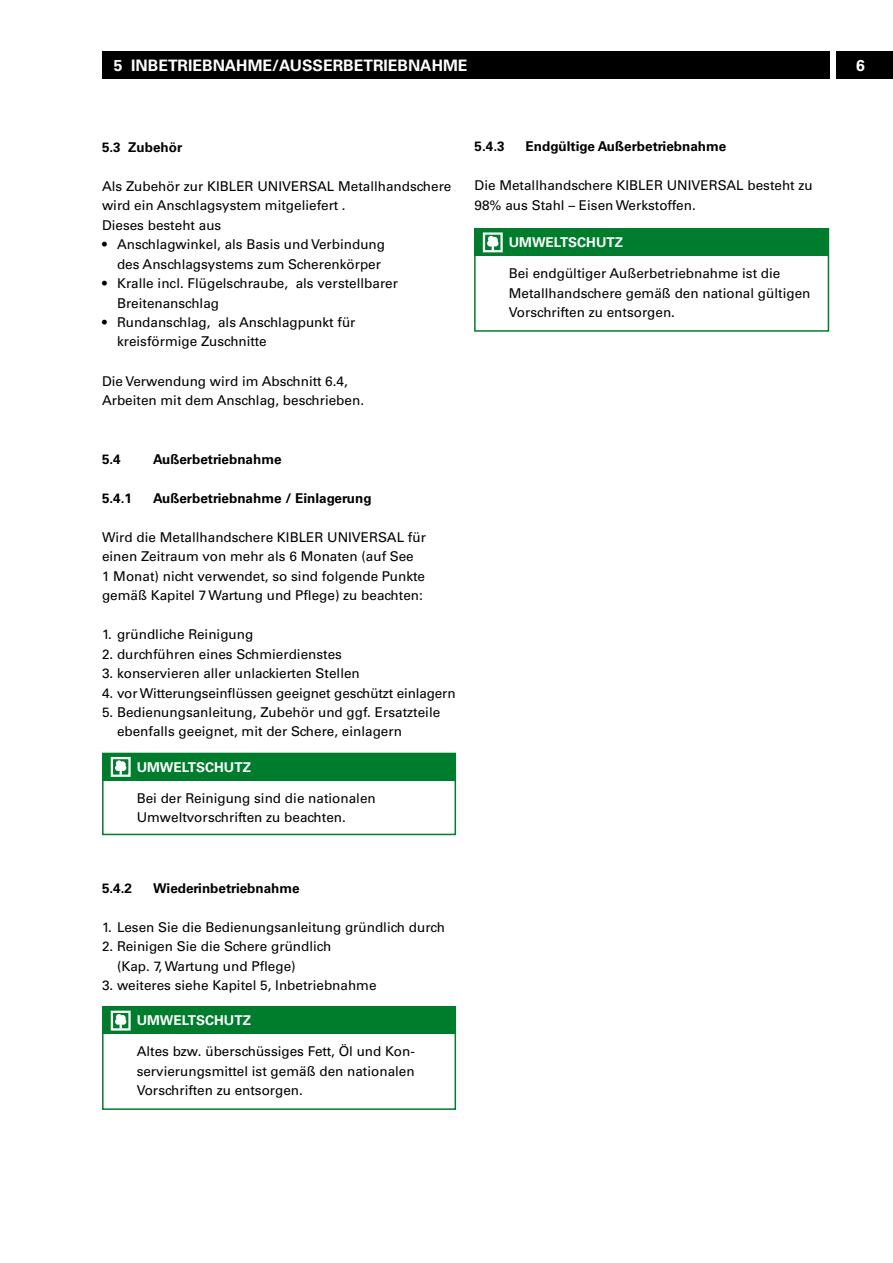
<style>
.page{position:relative;width:893px;height:1263px;background:#fff}
.page>*{position:absolute;margin:0;border:0;box-sizing:border-box;transform-origin:0 0}
.t1{font:700 15.75px "Univers LT";color:#fff}
.t2{font:500 13.5px/19.5px "Univers CE";color:#000}
.t3{font:700 13.5px "Univers LT";color:#000}
.t4{font:700 13.5px "Univers LT";color:#fff}
</style>
<div class="page">
<div style="left:837px;top:51px;width:56px;height:28px;background:#000"></div>
<div style="left:102px;top:51px;width:727px;height:28px;background:#000"></div>
<div style="left:102px;top:753px;width:354px;height:82px;border:2px solid #007c2d"></div>
<div style="left:102px;top:753px;width:354px;height:27px;background:#007c2d"></div>
<div style="left:111px;top:757px;width:20px;height:20px;border:2px solid #fff"></div>
<svg style="left:115px;top:760px;width:11px;height:15px"></svg>
<div style="left:102px;top:1006px;width:354px;height:104px;border:2px solid #007c2d"></div>
<div style="left:474px;top:228px;width:355px;height:104px;border:2px solid #007c2d"></div>
<div style="left:102px;top:1006px;width:354px;height:28px;background:#007c2d"></div>
<div style="left:474px;top:228px;width:355px;height:28px;background:#007c2d"></div>
<div style="left:111px;top:1011px;width:20px;height:19px;border:2px solid #fff"></div>
<div style="left:483px;top:232px;width:20px;height:20px;border:2px solid #fff"></div>
<svg style="left:115px;top:1014px;width:11px;height:14px"></svg>
<svg style="left:487px;top:236px;width:11px;height:14px"></svg>
<p class="t1" style="left:114px;top:56px;width:178px">5 Inbetriebnahme/AuSS</p>
<p class="t1" style="left:323px;top:56px;width:146px">erbetriebnahme</p>
<p class="t1" style="left:856px;top:56px;width:10px">6</p>
<p class="t3" style="left:102px;top:139px;width:82px">5.3 Zubehör</p>
<p class="t2" style="left:102px;top:176px;width:351px">Als Zubehör zur KIBLER UNIVERSAL Metallhandschere wird ein Anschlagsystem mitgeliefert .<br>Dieses besteht aus</p>
<p class="t2" style="left:117px;top:235px;width:270px;text-indent:-15px">• Anschlagwinkel, als Basis und Verbindung des Anschlagsystems zum Scherenkörper</p>
<p class="t2" style="left:117px;top:274px;width:282px;text-indent:-15px">• Kralle incl. Flügelschraube, als verstellbarer<br>Breitenanschlag</p>
<p class="t2" style="left:117px;top:313px;width:240px;text-indent:-15px">• Rundanschlag, als Anschlagpunkt für kreisförmige Zuschnitte</p>
<p class="t2" style="left:102px;top:371px;width:264px">Die Verwendung wird im Abschnitt 6.4,<br>Arbeiten mit dem Anschlag, beschrieben.</p>
<p class="t3" style="left:102px;top:451px;width:41px">5.4 A</p>
<p class="t3" style="left:162px;top:451px;width:121px">ußerbetriebnahme</p>
<p class="t3" style="left:102px;top:490px;width:271px">5.4.1 Außerbetriebnahme / Einlagerung</p>
<p class="t2" style="left:102px;top:527px;width:325px">Wird die Metallhandschere KIBLER UNIVERSAL für einen Zeitraum von mehr als 6 Monaten (auf See<br>1 Monat) nicht verwendet, so sind folgende Punkte gemäß Kapitel 7 Wartung und Pflege) zu beachten:</p>
<p class="t2" style="left:102px;top:625px;width:153px">1. gründliche Reinigung</p>
<p class="t2" style="left:102px;top:644px;width:241px">2. durchführen eines Schmierdienstes</p>
<p class="t2" style="left:102px;top:664px;width:259px">3. konservieren aller unlackierten Stellen</p>
<p class="t2" style="left:102px;top:683px;width:355px">4. vor Witterungseinflüssen geeignet geschützt einlagern</p>
<p class="t2" style="left:117px;top:703px;width:325px;text-indent:-15px">5. Bedienungsanleitung, Zubehör und ggf. Ersatzteile ebenfalls geeignet, mit der Schere, einlagern</p>
<p class="t4" style="left:137px;top:759px;width:116px">Umweltschutz</p>
<p class="t2" style="left:137px;top:788px;width:241px">Bei der Reinigung sind die nationalen<br>Umweltvorschriften zu beachten.</p>
<p class="t3" style="left:475px;top:139px;width:253px">5.4.3 Endgültige Außerbetriebnahme</p>
<p class="t2" style="left:475px;top:176px;width:340px">Die Metallhandschere KIBLER UNIVERSAL besteht zu<br>98% aus Stahl – Eisen Werkstoffen.</p>
<p class="t4" style="left:509px;top:234px;width:116px">Umweltschutz</p>
<p class="t2" style="left:509px;top:264px;width:303px">Bei endgültiger Außerbetriebnahme ist die<br>Metallhandschere gemäß den national gültigen<br>Vorschriften zu entsorgen.</p>
<p class="t3" style="left:102px;top:880px;width:32px">5.4.2</p>
<p class="t3" style="left:153px;top:880px;width:148px">Wiederinbetriebnahme</p>
<p class="t2" style="left:102px;top:917px;width:344px">1. Lesen Sie die Bedienungsanleitung gründlich durch</p>
<p class="t2" style="left:117px;top:937px;width:216px;text-indent:-15px">2. Reinigen Sie die Schere gründlich (Kap. 7, Wartung und Pflege)</p>
<p class="t2" style="left:102px;top:976px;width:276px">3. weiteres siehe Kapitel 5, Inbetriebnahme</p>
<p class="t4" style="left:137px;top:1013px;width:116px">Umweltschutz</p>
<p class="t2" style="left:137px;top:1042px;width:280px;text-align:justify">Altes bzw. überschüssiges Fett, Öl und Kon&shy;servierungsmittel ist gemäß den nationalen Vorschriften zu entsorgen.</p>
</div>
